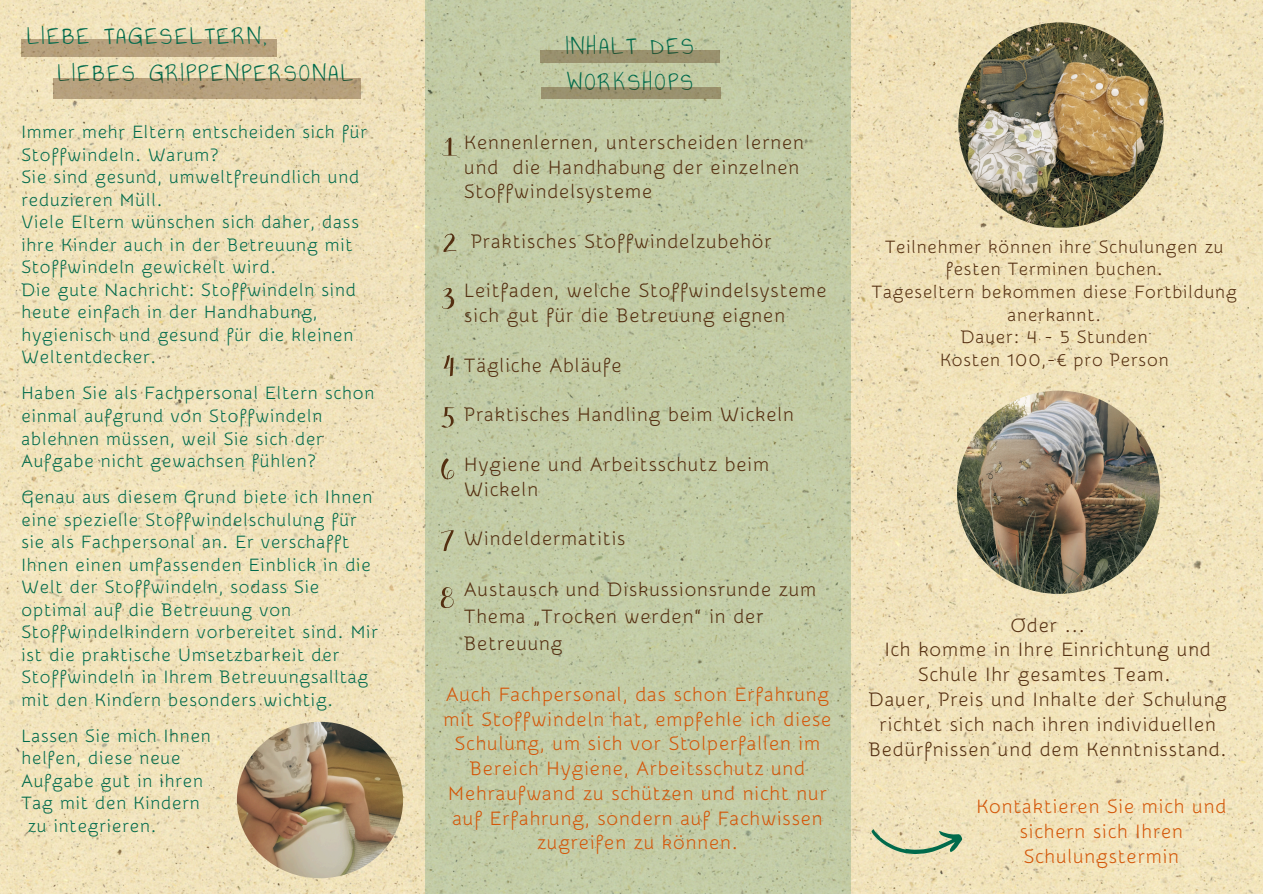
<style>
.page{position:relative;width:1263px;height:894px;background:#fff}
.page>*{position:absolute;margin:0;border:0;box-sizing:border-box;transform-origin:0 0}
.t1{font:25.5px/36px "Annie Use Your Telescope";letter-spacing:.1em;color:#006a4b}
.t2{font:19.5px/24.8px "Snippet";letter-spacing:.05em;color:#542f11}
.t3{font:19.5px/24.8px "Snippet";letter-spacing:.05em;color:#d45608;text-align:center}
.t4{font:18px/22.5px "Snippet";letter-spacing:.05em;color:#006a4b}
.t5{font:18px/22.5px "Snippet";letter-spacing:.05em;color:#542f11;text-align:center}
</style>
<div class="page">
<img style="left:0;top:0;width:1263px;height:893px">
<div style="left:425px;top:0;width:425px;height:893px;background:#c3cba5"></div>
<div style="left:21px;top:39px;width:256px;height:18px;background:#b7a07c"></div>
<div style="left:540px;top:51px;width:180px;height:12px;background:#99916e"></div>
<svg style="left:443px;top:137px;width:14px;height:19px"></svg>
<svg style="left:443px;top:234px;width:13px;height:18px"></svg>
<svg style="left:442px;top:288px;width:12px;height:21px"></svg>
<svg style="left:443px;top:355px;width:13px;height:21px"></svg>
<svg style="left:441px;top:407px;width:14px;height:20px"></svg>
<svg style="left:441px;top:458px;width:13px;height:21px"></svg>
<svg style="left:441px;top:530px;width:13px;height:21px"></svg>
<div style="left:53px;top:78px;width:308px;height:21px;background:#b6a07c"></div>
<svg style="left:441px;top:587px;width:12px;height:21px"></svg>
<img style="left:958px;top:22px;width:206px;height:206px;border-radius:50%">
<img style="left:957px;top:390px;width:203px;height:203px;border-radius:50%">
<svg style="left:871px;top:828px;width:92px;height:26px;background:#bdc8a2"></svg>
<div style="left:542px;top:87px;width:179px;height:12px;background:#99916e"></div>
<img style="left:237px;top:721px;width:166px;height:157px;border-radius:50%">
<p class="t1" style="left:27px;top:18px;width:241px">LIEBE TAGESELTERN,</p>
<h1 class="t1" style="left:58px;top:55px;width:297px">LIEBES GRIPPENPERSONAL</h1>
<p class="t4" style="left:21px;top:121px;width:347px">Immer mehr Eltern entscheiden sich für<br>Stoffwindeln. Warum?</p>
<p class="t4" style="left:21px;top:166px;width:339px">Sie sind gesund, umweltfreundlich und reduzieren Müll.</p>
<p class="t4" style="left:21px;top:211px;width:339px">Viele Eltern wünschen sich daher, dass ihre Kinder auch in der Betreuung mit<br>Stoffwindeln gewickelt wird.</p>
<p class="t4" style="left:21px;top:279px;width:336px">Die gute Nachricht: Stoffwindeln sind heute einfach in der Handhabung, hygienisch und gesund für die kleinen<br>Weltentdecker.</p>
<p class="t4" style="left:21px;top:382px;width:354px">Haben Sie als Fachpersonal Eltern schon einmal aufgrund von Stoffwindeln ablehnen müssen, weil Sie sich der Aufgabe nicht gewachsen fühlen?</p>
<p class="t4" style="left:21px;top:486px;width:358px">Genau aus diesem Grund biete ich Ihnen eine spezielle Stoffwindelschulung für sie als Fachpersonal an. Er verschafft Ihnen einen umfassenden Einblick in die Welt der Stoffwindeln, sodass Sie optimal auf die Betreuung von Stoffwindelkindern vorbereitet sind. Mir ist die praktische Umsetzbarkeit der Stoffwindeln in Ihrem Betreuungsalltag mit den Kindern besonders wichtig.</p>
<p class="t4" style="left:21px;top:724px;width:191px">Lassen Sie mich Ihnen</p>
<p class="t4" style="left:21px;top:747px;width:161px">helfen, diese neue</p>
<p class="t4" style="left:21px;top:769px;width:183px">Aufgabe gut in ihren</p>
<p class="t4" style="left:21px;top:792px;width:180px">Tag mit den Kindern</p>
<h1 class="t4" style="left:28px;top:814px;width:130px">zu integrieren.</h1>
<h1 class="t1" style="left:566px;top:28px;width:129px">INHALT DES<br>WORKSHOPS</h1>
<p class="t2" style="left:464px;top:130px;width:341px">Kennenlernen, unterscheiden lernen und die Handhabung der einzelnen<br>Stoffwindelsysteme</p>
<p class="t2" style="left:471px;top:229px;width:302px">Praktisches Stoffwindelzubehör</p>
<p class="t2" style="left:464px;top:279px;width:364px">Leitfaden, welche Stoffwindelsysteme sich gut für die Betreuung eignen</p>
<p class="t2" style="left:464px;top:353px;width:159px">Tägliche Abläufe</p>
<p class="t2" style="left:464px;top:402px;width:331px">Praktisches Handling beim Wickeln</p>
<p class="t2" style="left:464px;top:452px;width:306px">Hygiene und Arbeitsschutz beim<br>Wickeln</p>
<p class="t2" style="left:464px;top:526px;width:163px">Windeldermatitis</p>
<p class="t2" style="left:464px;top:576px;width:353px;line-height:27px">Austausch und Diskussionsrunde zum<br>Thema „Trocken werden“ in der<br>Betreuung</p>
<p class="t3" style="left:444px;top:682px;width:389px">Auch Fachpersonal, das schon Erfahrung mit Stoffwindeln hat, empfehle ich diese Schulung, um sich vor Stolperfallen im Bereich Hygiene, Arbeitsschutz und Mehraufwand zu schützen und nicht nur auf Erfahrung, sondern auf Fachwissen zugreifen zu können.</p>
<p class="t5" style="left:885px;top:236px;width:340px">Teilnehmer können ihre Schulungen zu festen Terminen buchen.</p>
<p class="t5" style="left:872px;top:281px;width:366px">Tageseltern bekommen diese Fortbildung anerkannt.</p>
<p class="t5" style="left:961px;top:326px;width:188px">Dauer: 4 - 5 Stunden</p>
<p class="t5" style="left:940px;top:348px;width:230px">Kosten 100,-€ pro Person</p>
<p class="t2" style="left:1010px;top:613px;width:76px">Oder ...</p>
<p class="t2" style="left:885px;top:637px;width:328px;text-align:center">Ich komme in Ihre Einrichtung und<br>Schule Ihr gesamtes Team.</p>
<p class="t2" style="left:869px;top:687px;width:360px;text-align:center">Dauer, Preis und Inhalte der Schulung richtet sich nach ihren individuellen<br>Bedürfnissen und dem Kenntnisstand.</p>
<p class="t3" style="left:976px;top:794px;width:251px">Kontaktieren Sie mich und sichern sich Ihren<br>Schulungstermin</p>
</div>
